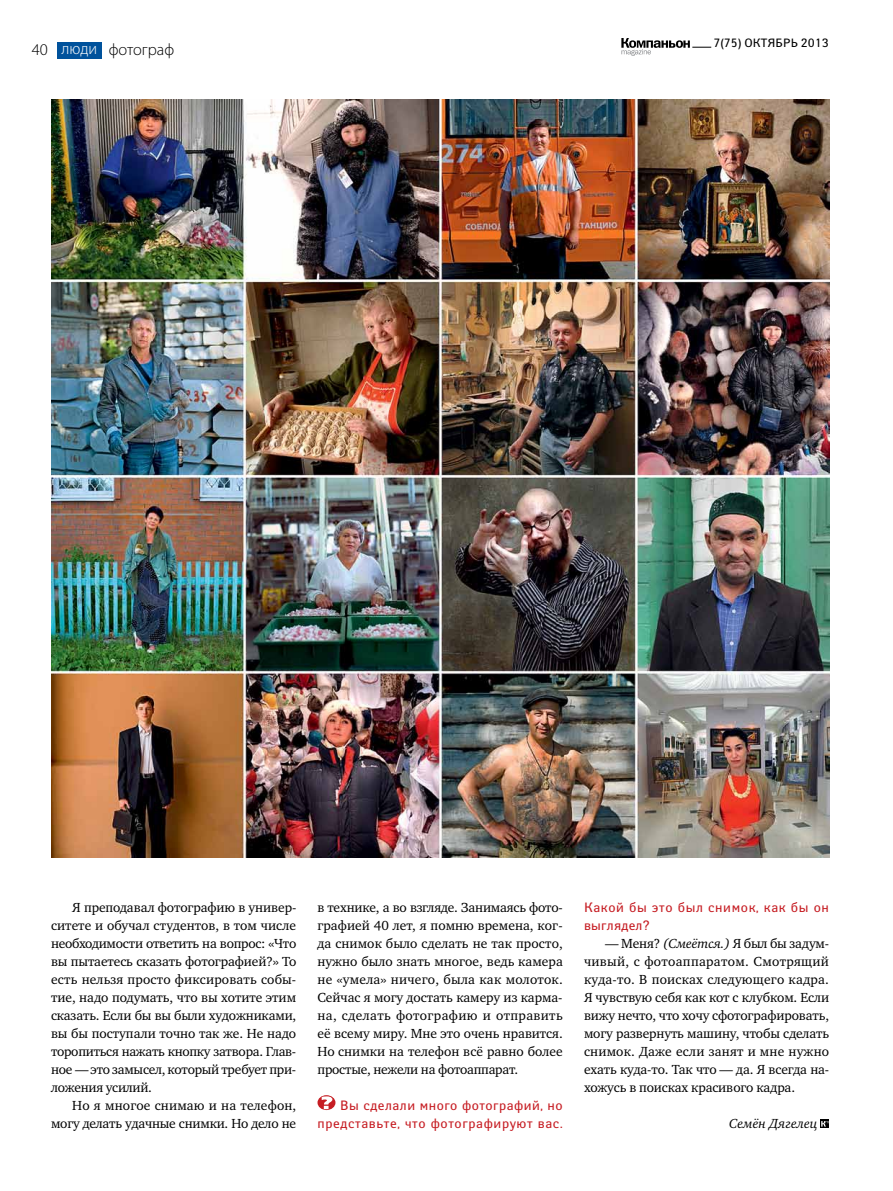
<style>
.page{position:relative;width:893px;height:1191px;background:#fff}
.page>*{position:absolute;margin:0;border:0;box-sizing:border-box;transform-origin:0 0}
.t1{font:300 16.5px "Myriad Pro";color:#000}
.t2{font:300 16.5px "Myriad Pro";color:#fff}
.t3{font:13.5px/18px "Charter ITC";letter-spacing:-.015em;color:#000;text-align:justify}
.t4{font:13.5px/18px "Yanus";letter-spacing:.045em;color:#c61d23;text-align:right}
.t5{font:italic 13.5px "Charter ITC";color:#000}
.t6{font:12px "Yanus";letter-spacing:.01em;color:#000}
.s1{font-style:italic}
</style>
<div class="page">
<svg style="left:621px;top:38px;width:90px;height:18px"></svg>
<div style="left:57px;top:42px;width:45px;height:17px;background:#00529c"></div>
<svg style="left:317px;top:1095px;width:18px;height:15px"></svg>
<svg style="left:821px;top:1119px;width:8px;height:9px"></svg>
<svg style="left:821px;top:1121px;width:8px;height:5px"></svg>
<img style="left:51px;top:99px;width:778px;height:759px">
<p class="t1" style="left:32px;top:40px;width:18px">40</p>
<p class="t2" style="left:62px;top:39px;width:37px">люди</p>
<p class="t1" style="left:109px;top:40px;width:67px">фотограф</p>
<p class="t6" style="left:713px;top:36px;width:117px">7(75) ОКТЯБРь 2013</p>
<p class="t3" style="left:51px;top:898px;width:247px;text-indent:21px">Я преподавал фотографию в универ&shy;ситете и обучал студентов, в том числе необходимости ответить на вопрос: «Что вы пытаетесь сказать фотографией?» То есть нельзя просто фиксировать собы&shy;тие, надо подумать, что вы хотите этим сказать. Если бы вы были художниками, вы бы поступали точно так же. Не надо торопиться нажать кнопку затвора. Глав&shy;ное — это замысел, который требует при&shy;ложения усилий.</p>
<p class="t3" style="left:51px;top:1096px;width:247px;text-align:right">Но я многое снимаю и на телефон, могу делать удачные снимки. Но дело не</p>
<p class="t3" style="left:317px;top:898px;width:247px">в технике, а во взгляде. Занимаясь фото&shy;графией 40 лет, я помню времена, ког&shy;да снимок было сделать не так просто, нужно было знать многое, ведь камера не «умела» ничего, была как молоток.<br>Сейчас я могу достать камеру из карма&shy;на, сделать фотографию и отправить её всему миру. Мне это очень нравится.<br>Но снимки на телефон всё равно более простые, нежели на фотоаппарат.</p>
<p class="t4" style="left:317px;top:1096px;width:247px">Вы сделали много фотографий, но представьте, что фотографируют вас.</p>
<p class="t4" style="left:584px;top:898px;width:247px;text-align:left">Какой бы это был снимок, как бы он выглядел?</p>
<p class="t3" style="left:584px;top:934px;width:247px;text-indent:21px">— Меня? <span class="s1">(Смеётся.)</span> Я был бы задум&shy;чивый, с фотоаппаратом. Смотрящий куда-то. В поисках следующего кадра.<br>Я чувствую себя как кот с клубком. Если вижу нечто, что хочу сфотографировать, могу развернуть машину, чтобы сделать снимок. Даже если занят и мне нужно ехать куда-то. Так что — да. Я всегда на&shy;хожусь в поисках красивого кадра.</p>
<p class="t5" style="left:729px;top:1115px;width:90px">Семён Дягелец</p>
</div>
